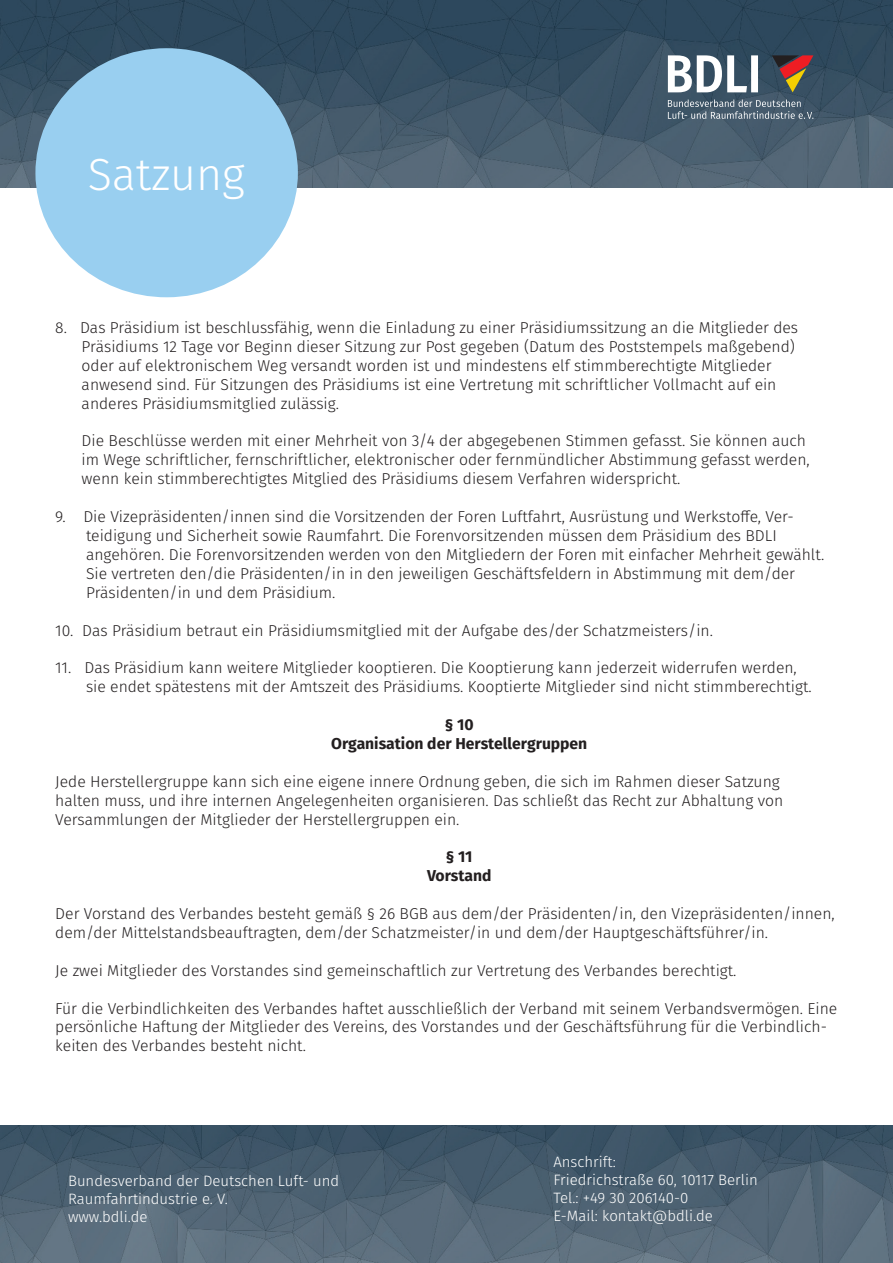
<style>
.page{position:relative;width:893px;height:1263px;background:#fff}
.page>*{position:absolute;margin:0;border:0;box-sizing:border-box;transform-origin:0 0}
.t1{font:300 45px "Fira Sans";color:#fff}
.t2{font:300 15.75px/18.9px "Fira Sans";color:#231f20}
.t3{font:700 15.75px/18.9px "Fira Sans";color:#231f20;text-align:center}
.t4{font:300 15px/18px "Fira Sans";color:#fff}
</style>
<div class="page">
<img style="left:0;top:1125px;width:893px;height:138px">
<img style="left:0;top:0;width:893px;height:187px">
<svg style="left:668px;top:55px;width:90px;height:37px"></svg>
<svg style="left:772px;top:55px;width:41px;height:37px;background:#724b40"></svg>
<svg style="left:668px;top:99px;width:145px;height:20px;background:#627583"></svg>
<div style="left:35px;top:48px;width:263px;height:250px;background:#99cff0;border-radius:50%"></div>
<h1 class="t1" style="left:88px;top:142px;width:159px">Satzung</h1>
<p class="t2" style="left:82px;top:318px;width:718px;text-indent:-26px">8. Das Präsidium ist beschlussfähig, wenn die Einladung zu einer Präsidiumssitzung an die Mitglieder des Präsidiums 12 Tage vor Beginn dieser Sitzung zur Post gegeben (Datum des Poststempels maßgebend) oder auf elektronischem Weg versandt worden ist und mindestens elf stimmberechtigte Mitglieder anwesend sind. Für Sitzungen des Präsidiums ist eine Vertretung mit schriftlicher Vollmacht auf ein anderes Präsidiumsmitglied zulässig.</p>
<p class="t2" style="left:82px;top:431px;width:730px">Die Beschlüsse werden mit einer Mehrheit von 3/4 der abgegebenen Stimmen gefasst. Sie können auch im Wege schriftlicher, fernschriftlicher, elektronischer oder fernmündlicher Abstimmung gefasst werden, wenn kein stimmberechtigtes Mitglied des Präsidiums diesem Verfahren widerspricht.</p>
<p class="t2" style="left:86px;top:507px;width:740px;text-indent:-31px">9. Die Vizepräsidenten/innen sind die Vorsitzenden der Foren Luftfahrt, Ausrüstung und Werkstoffe, Ver&shy;teidigung und Sicherheit sowie Raumfahrt. Die Forenvorsitzenden müssen dem Präsidium des BDLI angehören. Die Forenvorsitzenden werden von den Mitgliedern der Foren mit einfacher Mehrheit gewählt.<br>Sie vertreten den/die Präsidenten/in in den jeweiligen Geschäftsfeldern in Abstimmung mit dem/der Präsidenten/in und dem Präsidium.</p>
<p class="t2" style="left:55px;top:620px;width:659px">10. Das Präsidium betraut ein Präsidiumsmitglied mit der Aufgabe des/der Schatzmeisters/in.</p>
<p class="t2" style="left:86px;top:658px;width:727px;text-indent:-31px">11. Das Präsidium kann weitere Mitglieder kooptieren. Die Kooptierung kann jederzeit widerrufen werden, sie endet spätestens mit der Amtszeit des Präsidiums. Kooptierte Mitglieder sind nicht stimmberechtigt.</p>
<p class="t3" style="left:331px;top:714px;width:258px">§ 10<br>Organisation der Herstellergruppen</p>
<p class="t2" style="left:55px;top:772px;width:729px">Jede Herstellergruppe kann sich eine eigene innere Ordnung geben, die sich im Rahmen dieser Satzung halten muss, und ihre internen Angelegenheiten organisieren. Das schließt das Recht zur Abhaltung von<br>Versammlungen der Mitglieder der Herstellergruppen ein.</p>
<p class="t3" style="left:427px;top:846px;width:66px">§ 11<br>Vorstand</p>
<p class="t2" style="left:55px;top:904px;width:781px">Der Vorstand des Verbandes besteht gemäß § 26 BGB aus dem/der Präsidenten/in, den Vizepräsidenten/innen, dem/der Mittelstandsbeauftragten, dem/der Schatzmeister/in und dem/der Hauptgeschäftsführer/in.</p>
<p class="t2" style="left:55px;top:961px;width:683px">Je zwei Mitglieder des Vorstandes sind gemeinschaftlich zur Vertretung des Verbandes berechtigt.</p>
<p class="t2" style="left:55px;top:998px;width:783px">Für die Verbindlichkeiten des Verbandes haftet ausschließlich der Verband mit seinem Verbandsvermögen. Eine persönliche Haftung der Mitglieder des Vereins, des Vorstandes und der Geschäftsführung für die Verbindlich&shy;keiten des Verbandes besteht nicht.</p>
<p class="t4" style="left:68px;top:1171px;width:273px">Bundesverband der Deutschen Luft- und<br>Raumfahrtindustrie e. V.<br>www.bdli.de</p>
<p class="t4" style="left:553px;top:1153px;width:206px">Anschrift:<br>Friedrichstraße 60, 10117 Berlin<br>Tel.: +49 30 206140-0<br>E-Mail: kontakt@bdli.de</p>
</div>
